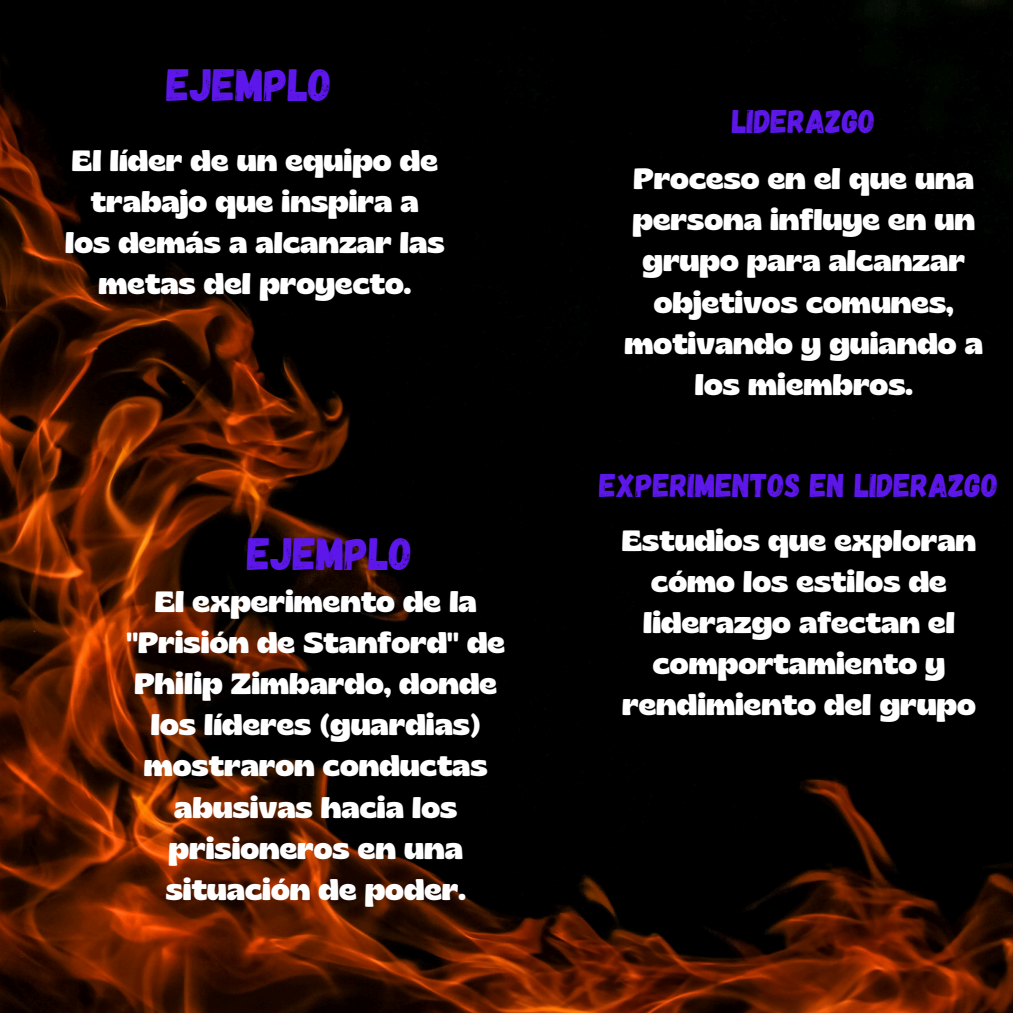
<style>
.page{position:relative;width:1013px;height:1013px;background:#fff}
.page>*{position:absolute;margin:0;border:0;box-sizing:border-box;transform-origin:0 0}
.t1{font:45.12px "Gagalin";color:#5e17eb}
.t2{font:32.75px "Gagalin";color:#5e17eb}
.t3{font:700 29.25px/41px "Gliker";color:#fff;text-align:center}
</style>
<div class="page">
<img style="left:0;top:0;width:1012px;height:1012px">
<p class="t1" style="left:167px;top:55px;width:167px">EJEMPLO</p>
<h1 class="t3" style="left:65px;top:139px;width:381px">El líder de un equipo de trabajo que inspira a los demás a alcanzar las metas del proyecto.</h1>
<h2 class="t1" style="left:247px;top:524px;width:167px">EJEMPLO</h2>
<p class="t3" style="left:126px;top:580px;width:380px">El experimento de la "Prisión de Stanford" de<br>Philip Zimbardo, donde los líderes (guardias) mostraron conductas abusivas hacia los prisioneros en una situación de poder.</p>
<h1 class="t2" style="left:732px;top:100px;width:145px">LIDERAZGO</h1>
<p class="t3" style="left:624px;top:157px;width:360px">Proceso en el que una persona influye en un grupo para alcanzar objetivos comunes, motivando y guiando a los miembros.</p>
<h2 class="t2" style="left:599px;top:464px;width:400px">EXPERIMENTOS EN LIDERAZGO</h2>
<p class="t3" style="left:622px;top:519px;width:356px">Estudios que exploran cómo los estilos de liderazgo afectan el comportamiento y rendimiento del grupo</p>
</div>
